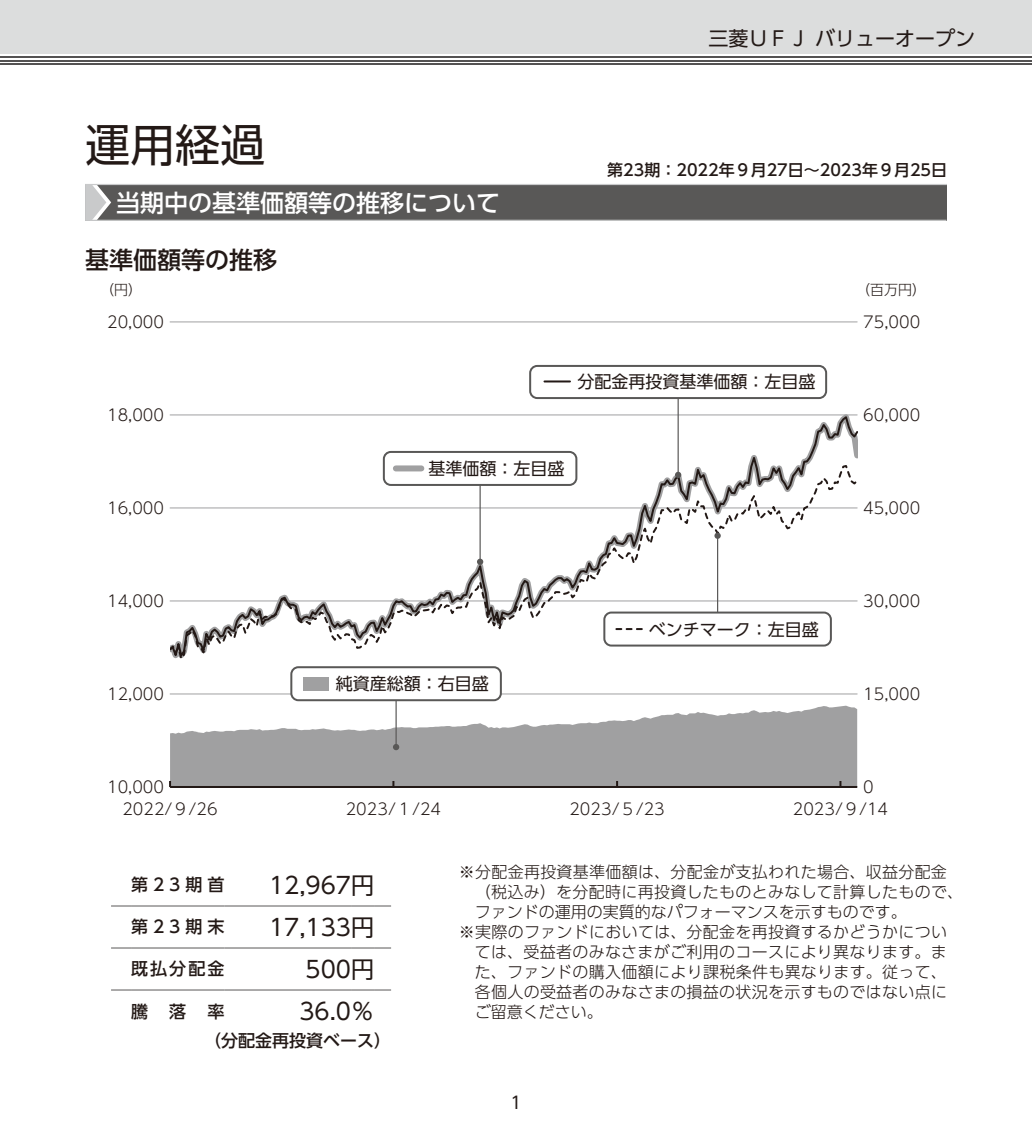
<style>
.page{position:relative;width:1032px;height:1134px;background:#fff}
.page>*{position:absolute;margin:0;border:0;box-sizing:border-box;transform-origin:0 0}
.t1{font:45px "UD Shin Go Pro";color:#231916}
.t2{font:500 24px "UD Shin Go Pro";color:#fff}
.t3{font:500 24px "UD Shin Go Pro";color:#231916}
.t4{font:23px "UD Shin Go Pro";color:#231916}
.t5{font:20px "UD Shin Go Pro";color:#231916}
.t6{font:17px "UD Shin Go Pro";color:#231916}
.t7{font:500 17px "UD Shin Go Pro";letter-spacing:.125em;color:#231916}
.t8{font:500 17px "UD Shin Go Pro";color:#231916}
.t9{font:300 16px "UD Shin Go Pro";letter-spacing:.02em;color:#231916}
.t10{font:300 16px "UD Shin Go Pro";color:#231916}
.t11{font:500 16px "UD Shin Go Pro";color:#231916}
.t12{font:300 14px "UD Shin Go Pro";color:#231916}
</style>
<div class="page">
<div style="left:0;top:0;width:1032px;height:54px;background:#dcdddd"></div>
<hr style="left:0;top:63px;width:1032px;height:2px;background:#545252">
<hr style="left:0;top:60px;width:1032px;height:1px;background:#545252">
<hr style="left:0;top:56px;width:1032px;height:2px;background:#545252">
<div style="left:85px;top:184px;width:862px;height:36px;background:#595857"></div>
<hr style="left:85px;top:220px;width:861px;height:1px;background:#c9cacb">
<hr style="left:85px;top:184px;width:862px;height:1px;background:#c9cacb">
<svg style="left:85px;top:185px;width:26px;height:35px"></svg>
<svg style="left:111px;top:906px;width:20px;height:1px"></svg>
<hr style="left:131px;top:906px;width:94px;height:1px;background:#595857">
<hr style="left:225px;top:906px;width:126px;height:1px;background:#595857">
<svg style="left:351px;top:906px;width:40px;height:1px"></svg>
<svg style="left:111px;top:948px;width:20px;height:1px"></svg>
<hr style="left:131px;top:948px;width:94px;height:1px;background:#595857">
<hr style="left:225px;top:948px;width:126px;height:1px;background:#595857">
<svg style="left:351px;top:948px;width:40px;height:1px"></svg>
<svg style="left:111px;top:990px;width:20px;height:1px"></svg>
<hr style="left:131px;top:990px;width:94px;height:1px;background:#595857">
<hr style="left:225px;top:990px;width:126px;height:1px;background:#595857">
<svg style="left:351px;top:990px;width:40px;height:1px"></svg>
<svg style="left:170px;top:706px;width:687px;height:80px;fill:#a0a0a1"></svg>
<hr style="left:170px;top:322px;width:687px;height:1px;background:#a0a0a1">
<hr style="left:170px;top:786px;width:687px;height:2px;background:#231916">
<hr style="left:170px;top:694px;width:687px;height:1px;background:#a0a0a1">
<svg style="left:170px;top:414px;width:687px;height:50px"></svg>
<svg style="left:170px;top:464px;width:687px;height:195px"></svg>
<hr style="left:395px;top:700px;width:2px;height:47px;background:#595857">
<svg style="left:393px;top:744px;width:6px;height:6px"></svg>
<div style="left:291px;top:667px;width:210px;height:33px;background:#fff;border-radius:7px"></div>
<div style="left:290px;top:666px;width:212px;height:35px;border:2px solid #595857;border-radius:7px"></div>
<div style="left:303px;top:677px;width:26px;height:13px;background:#a0a0a1"></div>
<hr style="left:479px;top:485px;width:2px;height:77px;background:#595857">
<svg style="left:477px;top:559px;width:6px;height:6px"></svg>
<div style="left:384px;top:452px;width:192px;height:33px;background:#fff;border-radius:7px"></div>
<div style="left:383px;top:451px;width:194px;height:35px;border:2px solid #595857;border-radius:7px"></div>
<div style="left:396px;top:465px;width:25px;height:6px;background:#a0a0a1"></div>
<hr style="left:717px;top:535px;width:1px;height:77px;background:#595857">
<div style="left:714px;top:532px;width:7px;height:7px;background:#595857;border-radius:50%"></div>
<div style="left:604px;top:612px;width:227px;height:33px;background:#fff;border-radius:7px"></div>
<div style="left:603px;top:611px;width:229px;height:35px;border:2px solid #595857;border-radius:7px"></div>
<svg style="left:616px;top:628px;width:26px;height:2px"></svg>
<hr style="left:677px;top:398px;width:2px;height:77px;background:#595857">
<svg style="left:675px;top:472px;width:6px;height:6px"></svg>
<div style="left:529px;top:365px;width:298px;height:34px;border:2px solid #595857;border-radius:7px"></div>
<hr style="left:544px;top:380px;width:26px;height:2px;background:#231916">
<h1 class="t1" style="left:85px;top:108px;width:182px">運用経過</h1>
<h2 class="t2" style="left:116px;top:183px;width:385px">当期中の基準価額等の推移について</h2>
<h2 class="t3" style="left:85px;top:240px;width:193px">基準価額等の推移</h2>
<p class="t5" style="left:708px;top:22px;width:268px">三菱ＵＦＪ バリューオープン</p>
<p class="t11" style="left:607px;top:157px;width:341px">第23期：2022年９月27日～2023年９月25日</p>
<p class="t12" style="left:100px;top:279px;width:43px">（円）</p>
<p class="t12" style="left:856px;top:279px;width:71px">（百万円）</p>
<p class="t9" style="left:107px;top:309px;width:58px">20,000</p>
<p class="t9" style="left:863px;top:309px;width:59px">75,000</p>
<p class="t6" style="left:577px;top:368px;width:239px">分配金再投資基準価額：左目盛</p>
<p class="t9" style="left:107px;top:402px;width:58px">18,000</p>
<p class="t9" style="left:863px;top:402px;width:59px">60,000</p>
<p class="t6" style="left:428px;top:455px;width:138px">基準価額：左目盛</p>
<p class="t9" style="left:107px;top:495px;width:58px">16,000</p>
<p class="t9" style="left:863px;top:495px;width:59px">45,000</p>
<p class="t9" style="left:107px;top:588px;width:58px">14,000</p>
<p class="t9" style="left:863px;top:588px;width:59px">30,000</p>
<p class="t6" style="left:649px;top:615px;width:171px">ベンチマーク：左目盛</p>
<p class="t9" style="left:107px;top:681px;width:58px">12,000</p>
<p class="t6" style="left:336px;top:670px;width:154px">純資産総額：右目盛</p>
<p class="t9" style="left:863px;top:681px;width:59px">15,000</p>
<p class="t9" style="left:107px;top:774px;width:58px">10,000</p>
<p class="t9" style="left:863px;top:774px;width:12px">0</p>
<p class="t9" style="left:122px;top:796px;width:97px">2022/９/26</p>
<p class="t9" style="left:346px;top:796px;width:97px">2023/１/24</p>
<p class="t9" style="left:569px;top:796px;width:97px">2023/５/23</p>
<p class="t9" style="left:793px;top:796px;width:97px">2023/９/14</p>
<p class="t7" style="left:131px;top:871px;width:95px">第23期首</p>
<h3 class="t4" style="left:269px;top:866px;width:107px">12,967円</h3>
<p class="t7" style="left:131px;top:913px;width:95px">第23期末</p>
<h3 class="t4" style="left:269px;top:908px;width:107px">17,133円</h3>
<p class="t7" style="left:131px;top:955px;width:95px">既払分配金</p>
<h3 class="t4" style="left:306px;top:950px;width:70px">500円</h3>
<p class="t7" style="left:131px;top:997px;width:18px">騰</p>
<p class="t7" style="left:169px;top:997px;width:18px">落</p>
<p class="t7" style="left:208px;top:997px;width:18px">率</p>
<h3 class="t4" style="left:299px;top:992px;width:76px">36.0％</h3>
<p class="t8" style="left:204px;top:1027px;width:188px">（分配金再投資ベース）</p>
<p class="t9" style="left:459px;top:859px;width:490px">※分配金再投資基準価額は、分配金が支払われた場合、収益分配金</p>
<p class="t9" style="left:475px;top:879px;width:490px">（税込み）を分配時に再投資したものとみなして計算したもので、</p>
<p class="t10" style="left:475px;top:899px;width:433px">ファンドの運用の実質的なパフォーマンスを示すものです。</p>
<p class="t9" style="left:459px;top:919px;width:490px">※実際のファンドにおいては、分配金を再投資するかどうかについ</p>
<p class="t9" style="left:475px;top:939px;width:473px">ては、受益者のみなさまがご利用のコースにより異なります。ま</p>
<p class="t9" style="left:475px;top:959px;width:474px">た、ファンドの購入価額により課税条件も異なります。従って、</p>
<p class="t9" style="left:475px;top:979px;width:474px">各個人の受益者のみなさまの損益の状況を示すものではない点に</p>
<p class="t10" style="left:475px;top:999px;width:129px">ご留意ください。</p>
<p class="t6" style="left:510px;top:1089px;width:13px">1</p>
</div>
